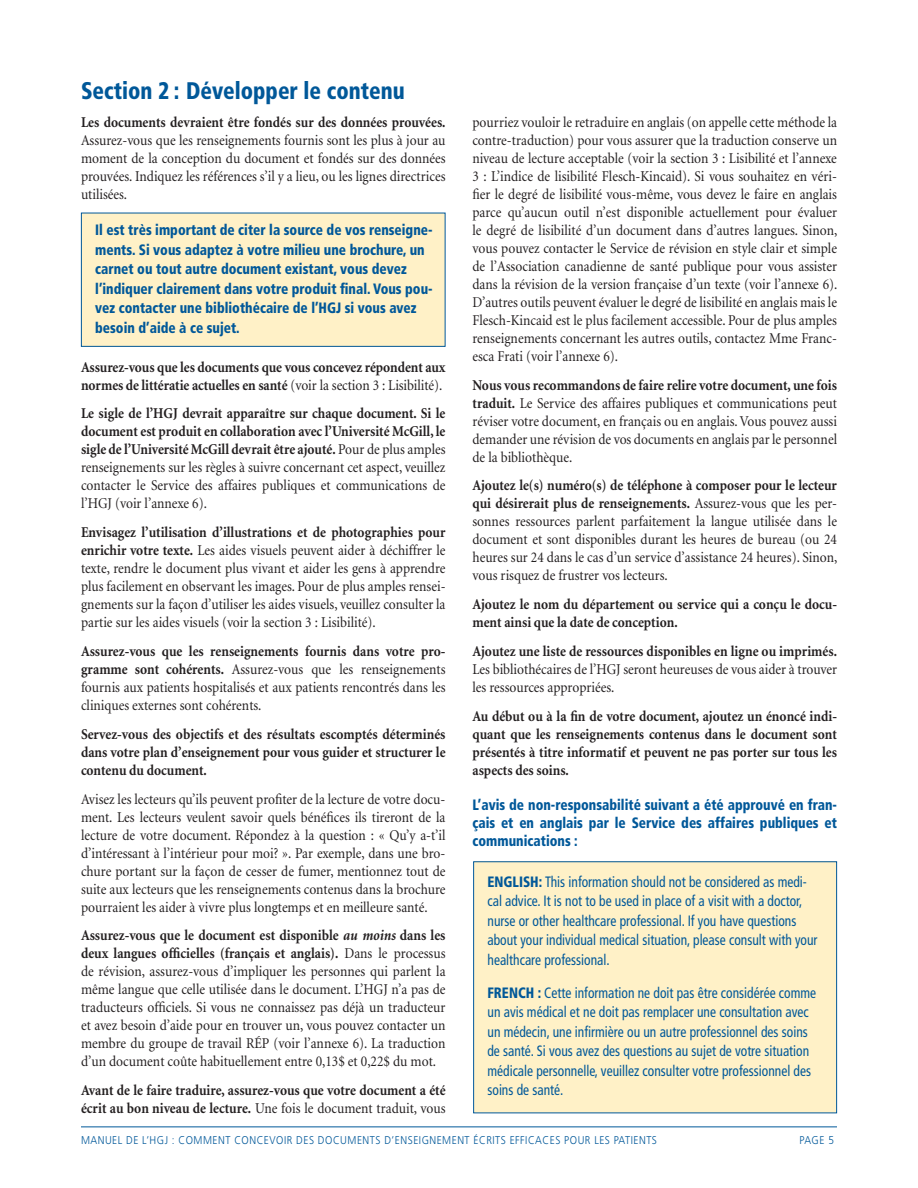
<style>
.page{position:relative;width:918px;height:1188px;background:#fff}
.page>*{position:absolute;margin:0;border:0;box-sizing:border-box;transform-origin:0 0}
.t1{font:900 condensed 24px "Frutiger";color:#005899;scale:.9 1}
.t2{font:15px/18px "Minion";color:#231f20;text-align:justify;scale:.9 1}
.t3{font:700 15px/18px "Minion";color:#231f20;scale:.9 1}
.t4{font:condensed 15px/19.5px "Frutiger";color:#005899;scale:.9 1}
.t5{font:900 condensed 15px/19.5px "Frutiger";color:#005899;scale:.9 1}
.t6{font:300 11.25px "Frutiger";letter-spacing:.05em;color:#005899;scale:.9 1}
.s1{font-weight:400}
.s2{font-weight:700}
.s3{font-weight:700;font-style:italic}
.s4{font-weight:900}
</style>
<div class="page">
<hr style="left:81px;top:1126px;width:756px;height:1px;background:#005899">
<div style="left:81px;top:213px;width:364px;height:133px;background:#fff1c7"></div>
<div style="left:81px;top:213px;width:365px;height:134px;border:1px solid #005899"></div>
<div style="left:474px;top:862px;width:363px;height:251px;background:#fff1c7"></div>
<div style="left:473px;top:861px;width:364px;height:252px;border:1px solid #005899"></div>
<h1 class="t1" style="left:81px;top:81px;width:361px">Section 2 : Développer le contenu</h1>
<p class="t3" style="left:81px;top:114px;width:407px">Les documents devraient être fondés sur des données prouvées.</p>
<p class="t2" style="left:81px;top:132px;width:407px">Assurez-vous que les renseignements fournis sont les plus à jour au moment de la conception du document et fondés sur des données prouvées. Indiquez les références s’il y a lieu, ou les lignes directrices utilisées.</p>
<p class="t5" style="left:95px;top:222px;width:376px">Il est très important de citer la source de vos renseigne&shy;ments. Si vous adaptez à votre milieu une brochure, un carnet ou tout autre document existant, vous devez l’indiquer clairement dans votre produit final. Vous pou&shy;vez contacter une bibliothécaire de l’HGJ si vous avez besoin d’aide à ce sujet.</p>
<p class="t3" style="left:81px;top:359px;width:407px">Assurez-vous que les documents que vous concevez répondent aux normes de littératie actuelles en santé <span class="s1">(voir la section 3 : Lisibilité).</span></p>
<p class="t3" style="left:81px;top:406px;width:407px;text-align:justify">Le sigle de l’HGJ devrait apparaître sur chaque document. Si le document est produit en collaboration avec l’Université McGill, le sigle de l’Université McGill devrait être ajouté. <span class="s1">Pour de plus amples renseignements sur les règles à suivre concernant cet aspect, veuillez contacter le Service des affaires publiques et communications de l’HGJ (voir l’annexe 6).</span></p>
<p class="t2" style="left:81px;top:525px;width:407px"><span class="s2">Envisagez l’utilisation d’illustrations et de photographies pour enrichir votre texte.</span> Les aides visuels peuvent aider à déchiffrer le texte, rendre le document plus vivant et aider les gens à apprendre plus facilement en observant les images. Pour de plus amples rensei&shy;gnements sur la façon d’utiliser les aides visuels, veuillez consulter la partie sur les aides visuels (voir la section 3 : Lisibilité).</p>
<p class="t2" style="left:81px;top:643px;width:407px"><span class="s2">Assurez-vous que les renseignements fournis dans votre pro&shy;gramme sont cohérents.</span> Assurez-vous que les renseignements fournis aux patients hospitalisés et aux patients rencontrés dans les cliniques externes sont cohérents.</p>
<p class="t3" style="left:81px;top:726px;width:407px;text-align:justify">Servez-vous des objectifs et des résultats escomptés déterminés dans votre plan d’enseignement pour vous guider et structurer le contenu du document.</p>
<p class="t2" style="left:81px;top:791px;width:407px">Avisez les lecteurs qu’ils peuvent profiter de la lecture de votre docu&shy;ment. Les lecteurs veulent savoir quels bénéfices ils tireront de la lecture de votre document. Répondez à la question : « Qu’y a-t’il d’intéressant à l’intérieur pour moi? ». Par exemple, dans une bro&shy;chure portant sur la façon de cesser de fumer, mentionnez tout de suite aux lecteurs que les renseignements contenus dans la brochure pourraient les aider à vivre plus longtemps et en meilleure santé.</p>
<p class="t2" style="left:81px;top:928px;width:407px"><span class="s2">Assurez-vous que le document est disponible</span> <span class="s3">au moins</span> <span class="s2">dans les deux langues officielles (français et anglais).</span> Dans le processus de révision, assurez-vous d’impliquer les personnes qui parlent la même langue que celle utilisée dans le document. L’HGJ n’a pas de traducteurs officiels. Si vous ne connaissez pas déjà un traducteur et avez besoin d’aide pour en trouver un, vous pouvez contacter un membre du groupe de travail RÉP (voir l’annexe 6). La traduction d’un document coûte habituellement entre 0,13$ et 0,22$ du mot.</p>
<p class="t3" style="left:81px;top:1083px;width:407px">Avant de le faire traduire, assurez-vous que votre document a été écrit au bon niveau de lecture. <span class="s1">Une fois le document traduit, vous</span></p>
<p class="t2" style="left:472px;top:114px;width:407px">pourriez vouloir le retraduire en anglais (on appelle cette méthode la contre-traduction) pour vous assurer que la traduction conserve un niveau de lecture acceptable (voir la section 3 : Lisibilité et l’annexe 3 : L’indice de lisibilité Flesch-Kincaid). Si vous souhaitez en véri&shy;fier le degré de lisibilité vous-même, vous devez le faire en anglais parce qu’aucun outil n’est disponible actuellement pour évaluer le degré de lisibilité d’un document dans d’autres langues. Sinon, vous pouvez contacter le Service de révision en style clair et simple de l’Association canadienne de santé publique pour vous assister dans la révision de la version française d’un texte (voir l’annexe 6).<br>D’autres outils peuvent évaluer le degré de lisibilité en anglais mais le Flesch-Kincaid est le plus facilement accessible. Pour de plus amples renseignements concernant les autres outils, contactez Mme Franc&shy;esca Frati (voir l’annexe 6).</p>
<p class="t2" style="left:472px;top:377px;width:407px"><span class="s2">Nous vous recommandons de faire relire votre document, une fois traduit.</span> Le Service des affaires publiques et communications peut réviser votre document, en français ou en anglais. Vous pouvez aussi demander une révision de vos documents en anglais par le personnel de la bibliothèque.</p>
<p class="t2" style="left:472px;top:478px;width:407px"><span class="s2">Ajoutez le(s) numéro(s) de téléphone à composer pour le lecteur qui désirerait plus de renseignements.</span> Assurez-vous que les per&shy;sonnes ressources parlent parfaitement la langue utilisée dans le document et sont disponibles durant les heures de bureau (ou 24 heures sur 24 dans le cas d’un service d’assistance 24 heures). Sinon, vous risquez de frustrer vos lecteurs.</p>
<p class="t3" style="left:472px;top:597px;width:407px">Ajoutez le nom du département ou service qui a conçu le docu&shy;ment ainsi que la date de conception.</p>
<p class="t3" style="left:472px;top:643px;width:406px">Ajoutez une liste de ressources disponibles en ligne ou imprimés.</p>
<p class="t2" style="left:472px;top:661px;width:407px">Les bibliothécaires de l’HGJ seront heureuses de vous aider à trouver les ressources appropriées.</p>
<p class="t3" style="left:472px;top:708px;width:407px;text-align:justify">Au début ou à la fin de votre document, ajoutez un énoncé indi&shy;quant que les renseignements contenus dans le document sont présentés à titre informatif et peuvent ne pas porter sur tous les aspects des soins.</p>
<p class="t5" style="left:472px;top:797px;width:407px;line-height:18px;text-align:justify">L’avis de non-responsabilité suivant a été approuvé en fran&shy;çais et en anglais par le Service des affaires publiques et communications :</p>
<p class="t4" style="left:488px;top:873px;width:368px"><span class="s4">ENGLISH:</span> This information should not be considered as medi&shy;cal advice. It is not to be used in place of a visit with a doctor, nurse or other healthcare professional. If you have questions about your individual medical situation, please consult with your healthcare professional.</p>
<p class="t4" style="left:488px;top:984px;width:367px"><span class="s4">FRENCH :</span> Cette information ne doit pas être considérée comme un avis médical et ne doit pas remplacer une consultation avec un médecin, une infirmière ou un autre professionnel des soins de santé. Si vous avez des questions au sujet de votre situation médicale personnelle, veuillez consulter votre professionnel des soins de santé.</p>
<p class="t6" style="left:81px;top:1135px;width:642px">MANUEL DE L’HGJ : COMMENT CONCEVOIR DES DOCUMENTS D’ENSEIGNEMENT ÉCRITS EFFICACES POUR LES PATIENTS</p>
<p class="t6" style="left:800px;top:1135px;width:40px">PAGE 5</p>
</div>
